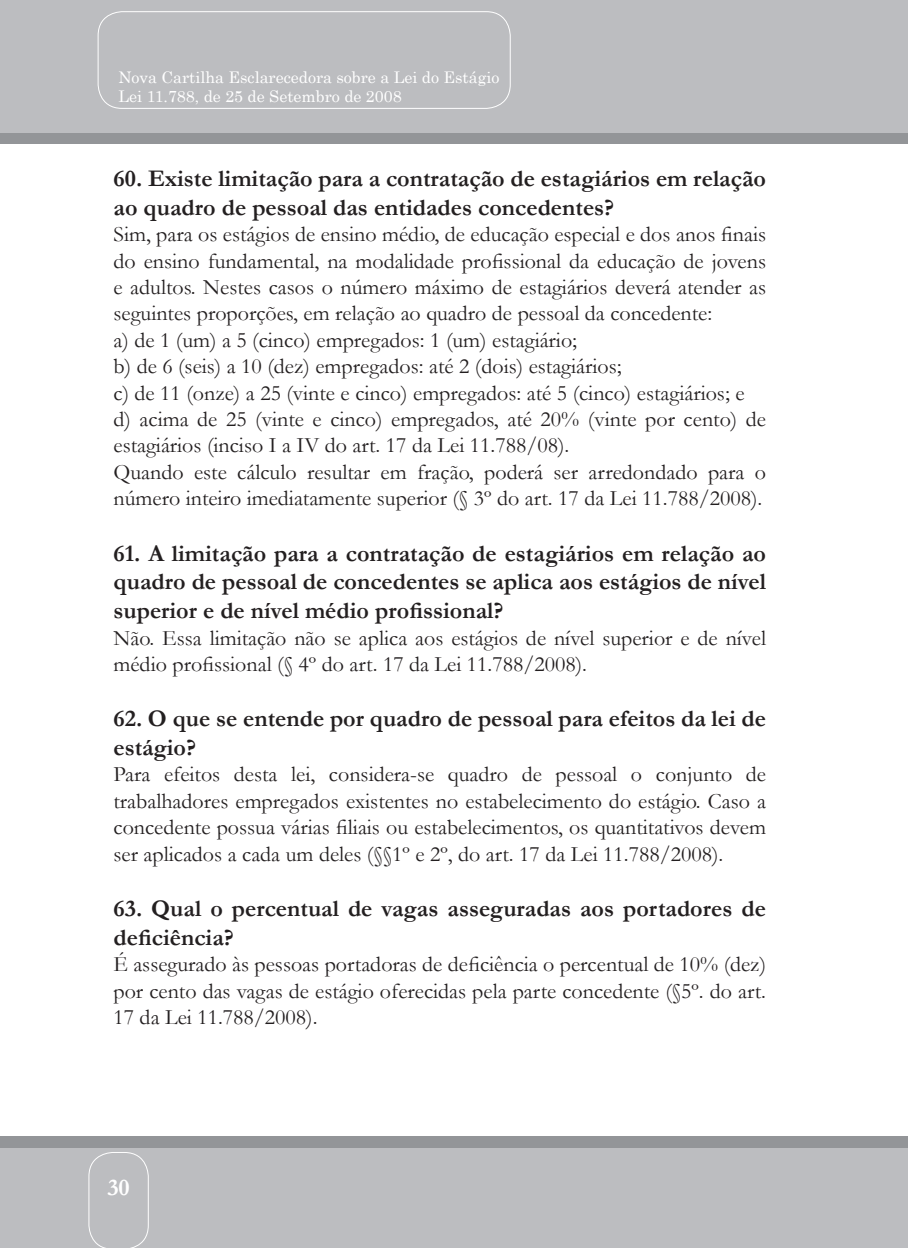
<style>
.page{position:relative;width:908px;height:1248px;background:#fff}
.page>*{position:absolute;margin:0;border:0;box-sizing:border-box;transform-origin:0 0}
.titulo_garamound_12{font:700 24px/28.8px "Garamond";color:#231f20}
.t1{font:700 24px "Garamond";color:#fff}
.texto_garamound_11{font:22px/26.4px "Garamond";color:#231f20;text-align:justify}
.t2{font:16px/19px "Century";color:#fff}
</style>
<div class="page">
<div style="left:0;top:1136px;width:907px;height:111px;background:#939598"></div>
<div style="left:0;top:1148px;width:907px;height:99px;background:#bcbdc0"></div>
<div style="left:0;top:30px;width:907px;height:114px;background:#939598"></div>
<div style="left:0;top:0;width:907px;height:133px;background:#bcbdc0"></div>
<div style="left:98px;top:11px;width:412px;height:98px;border:1px solid #fff;border-radius:24px"></div>
<svg style="left:88px;top:1152px;width:61px;height:95px"></svg>
<p class="t2" style="left:118px;top:66px;width:382px">Nova Cartilha Esclarecedora sobre a Lei do Estágio<br>Lei 11.788, de 25 de Setembro de 2008</p>
<p class="titulo_garamound_12" style="left:113px;top:164px;width:653px">60. Existe limitação para a contratação de estagiários em relação ao quadro de pessoal das entidades concedentes?</p>
<p class="texto_garamound_11" style="left:113px;top:220px;width:653px">Sim, para os estágios de ensino médio, de educação especial e dos anos finais do ensino fundamental, na modalidade profissional da educação de jovens e adultos. Nestes casos o número máximo de estagiários deverá atender as seguintes proporções, em relação ao quadro de pessoal da concedente:</p>
<p class="texto_garamound_11" style="left:113px;top:326px;width:465px">a) de 1 (um) a 5 (cinco) empregados: 1 (um) estagiário;</p>
<p class="texto_garamound_11" style="left:113px;top:352px;width:509px">b) de 6 (seis) a 10 (dez) empregados: até 2 (dois) estagiários;</p>
<p class="texto_garamound_11" style="left:113px;top:379px;width:632px">c) de 11 (onze) a 25 (vinte e cinco) empregados: até 5 (cinco) estagiários; e</p>
<p class="texto_garamound_11" style="left:113px;top:405px;width:653px">d) acima de 25 (vinte e cinco) empregados, até 20% (vinte por cento) de estagiários (inciso I a IV do art. 17 da Lei 11.788/08).</p>
<p class="texto_garamound_11" style="left:113px;top:458px;width:653px">Quando este cálculo resultar em fração, poderá ser arredondado para o número inteiro imediatamente superior (§ 3º do art. 17 da Lei 11.788/2008).</p>
<p class="titulo_garamound_12" style="left:113px;top:538px;width:653px;text-align:justify">61. A limitação para a contratação de estagiários em relação ao quadro de pessoal de concedentes se aplica aos estágios de nível superior e de nível médio profissional?</p>
<p class="texto_garamound_11" style="left:113px;top:624px;width:653px">Não. Essa limitação não se aplica aos estágios de nível superior e de nível médio profissional (§ 4º do art. 17 da Lei 11.788/2008).</p>
<p class="titulo_garamound_12" style="left:113px;top:704px;width:653px">62. O que se entende por quadro de pessoal para efeitos da lei de estágio?</p>
<p class="texto_garamound_11" style="left:113px;top:760px;width:653px">Para efeitos desta lei, considera-se quadro de pessoal o conjunto de trabalhadores empregados existentes no estabelecimento do estágio. Caso a concedente possua várias filiais ou estabelecimentos, os quantitativos devem ser aplicados a cada um deles (§§1º e 2º, do art. 17 da Lei 11.788/2008).</p>
<p class="titulo_garamound_12" style="left:113px;top:893px;width:653px">63. Qual o percentual de vagas asseguradas aos portadores de deficiência?</p>
<p class="texto_garamound_11" style="left:113px;top:950px;width:653px">É assegurado às pessoas portadoras de deficiência o percentual de 10% (dez) por cento das vagas de estágio oferecidas pela parte concedente (§5º. do art.<br>17 da Lei 11.788/2008).</p>
<p class="t1" style="left:107px;top:1170px;width:24px">30</p>
</div>
